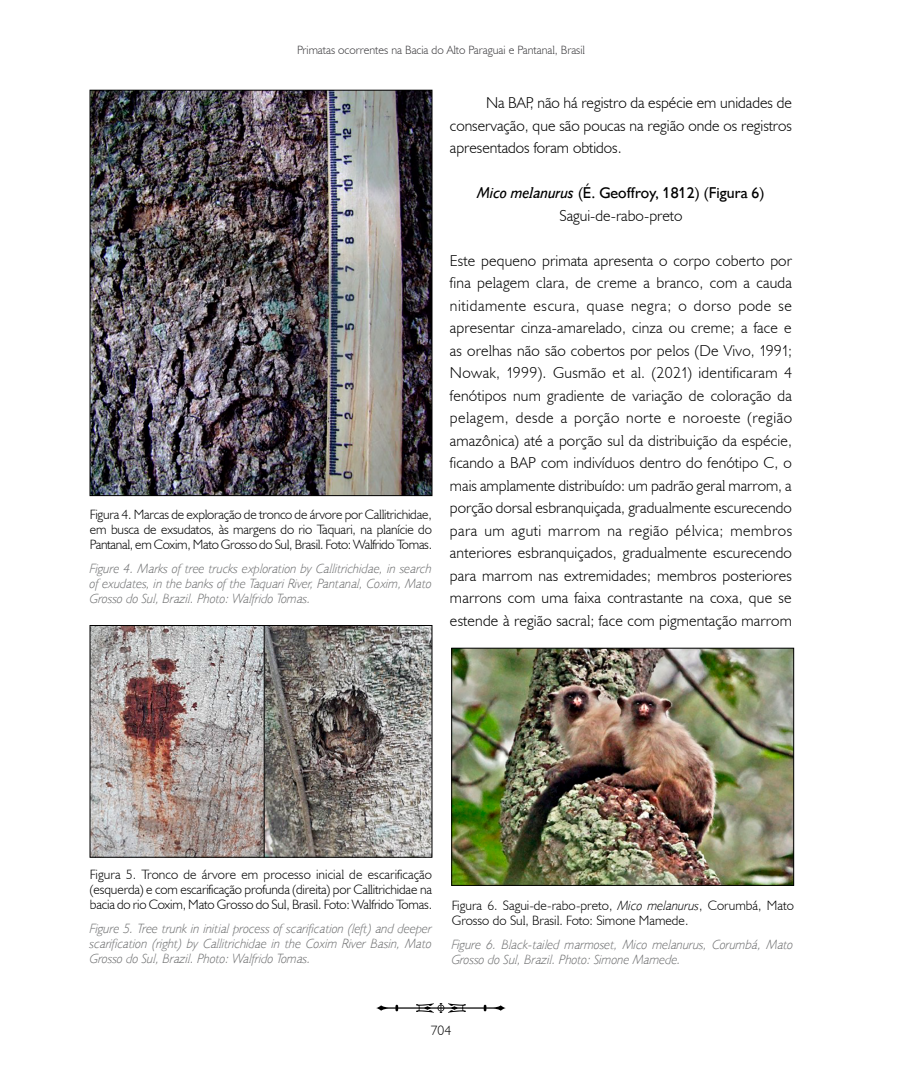
<style>
.page{position:relative;width:900px;height:1071px;background:#fff}
.page>*{position:absolute;margin:0;border:0;box-sizing:border-box;transform-origin:0 0}
.t1{font:15.75px/22.5px "MPEG";letter-spacing:.005em;color:#000;text-align:justify}
.t2{font:700 15.75px/22.5px "MPEG";color:#000;text-align:center}
.t3{font:13.5px/15px "MPEG";letter-spacing:-.015em;color:#000;text-align:justify}
.t4{font:italic 13.5px/15px "MPEG";color:#707172;text-align:justify}
.t5{font:12px "MPEG";color:#3e3d40}
.s1{font-style:italic}
.s2{font-weight:400}
</style>
<div class="page">
<svg style="left:376px;top:1003px;width:130px;height:10px"></svg>
<img style="left:92px;top:92px;width:338px;height:402px">
<div style="left:90px;top:90px;width:342px;height:406px;border:1px solid #000"></div>
<img style="left:92px;top:627px;width:338px;height:228px">
<div style="left:90px;top:625px;width:342px;height:232px;border:1px solid #000"></div>
<img style="left:454px;top:650px;width:338px;height:234px">
<div style="left:452px;top:648px;width:342px;height:238px;border:1px solid #000"></div>
<hr style="left:264px;top:626px;width:1px;height:231px;background:#000">
<p class="t5" style="left:297px;top:43px;width:289px">Primatas ocorrentes na Bacia do Alto Paraguai e Pantanal, Brasil</p>
<p class="t3" style="left:90px;top:507px;width:344px">Figura 4. Marcas de exploração de tronco de árvore por Callitrichidae, em busca de exsudatos, às margens do rio Taquari, na planície do Pantanal, em Coxim, Mato Grosso do Sul, Brasil. Foto: Walfrido Tomas.</p>
<p class="t4" style="left:90px;top:561px;width:343px">Figure 4. Marks of tree trucks exploration by Callitrichidae, in search of exudates, in the banks of the Taquari River, Pantanal, Coxim, Mato Grosso do Sul, Brazil. Photo: Walfrido Tomas.</p>
<p class="t1" style="left:450px;top:91px;width:344px;text-indent:36px">Na BAP, não há registro da espécie em unidades de conservação, que são poucas na região onde os registros apresentados foram obtidos.</p>
<p class="t2" style="left:478px;top:181px;width:288px"><span class="s1">Mico melanurus</span> (É. Geoffroy, 1812) (Figura 6)<br><span class="s2">Sagui-de-rabo-preto</span></p>
<p class="t1" style="left:450px;top:249px;width:344px">Este pequeno primata apresenta o corpo coberto por fina pelagem clara, de creme a branco, com a cauda nitidamente escura, quase negra; o dorso pode se apresentar cinza-amarelado, cinza ou creme; a face e as orelhas não são cobertos por pelos (De Vivo, 1991; Nowak, 1999). Gusmão et al. (2021) identificaram 4 fenótipos num gradiente de variação de coloração da pelagem, desde a porção norte e noroeste (região amazônica) até a porção sul da distribuição da espécie, ficando a BAP com indivíduos dentro do fenótipo C, o mais amplamente distribuído: um padrão geral marrom, a porção dorsal esbranquiçada, gradualmente escurecendo para um aguti marrom na região pélvica; membros anteriores esbranquiçados, gradualmente escurecendo para marrom nas extremidades; membros posteriores marrons com uma faixa contrastante na coxa, que se estende à região sacral; face com pigmentação marrom</p>
<p class="t3" style="left:90px;top:867px;width:344px">Figura 5. Tronco de árvore em processo inicial de escarificação (esquerda) e com escarificação profunda (direita) por Callitrichidae na bacia do rio Coxim, Mato Grosso do Sul, Brasil. Foto: Walfrido Tomas.</p>
<p class="t4" style="left:90px;top:921px;width:344px">Figure 5. Tree trunk in initial process of scarification (left) and deeper scarification (right) by Callitrichidae in the Coxim River Basin, Mato Grosso do Sul, Brazil. Photo: Walfrido Tomas.</p>
<p class="t3" style="left:452px;top:898px;width:344px">Figura 6. Sagui-de-rabo-preto, <span class="s1">Mico melanurus</span>, Corumbá, Mato<br>Grosso do Sul, Brasil. Foto: Simone Mamede.</p>
<p class="t4" style="left:452px;top:937px;width:343px">Figure 6. Black-tailed marmoset, Mico melanurus, Corumbá, Mato<br>Grosso do Sul, Brazil. Photo: Simone Mamede.</p>
<p class="t3" style="left:431px;top:1023px;width:22px">704</p>
</div>
